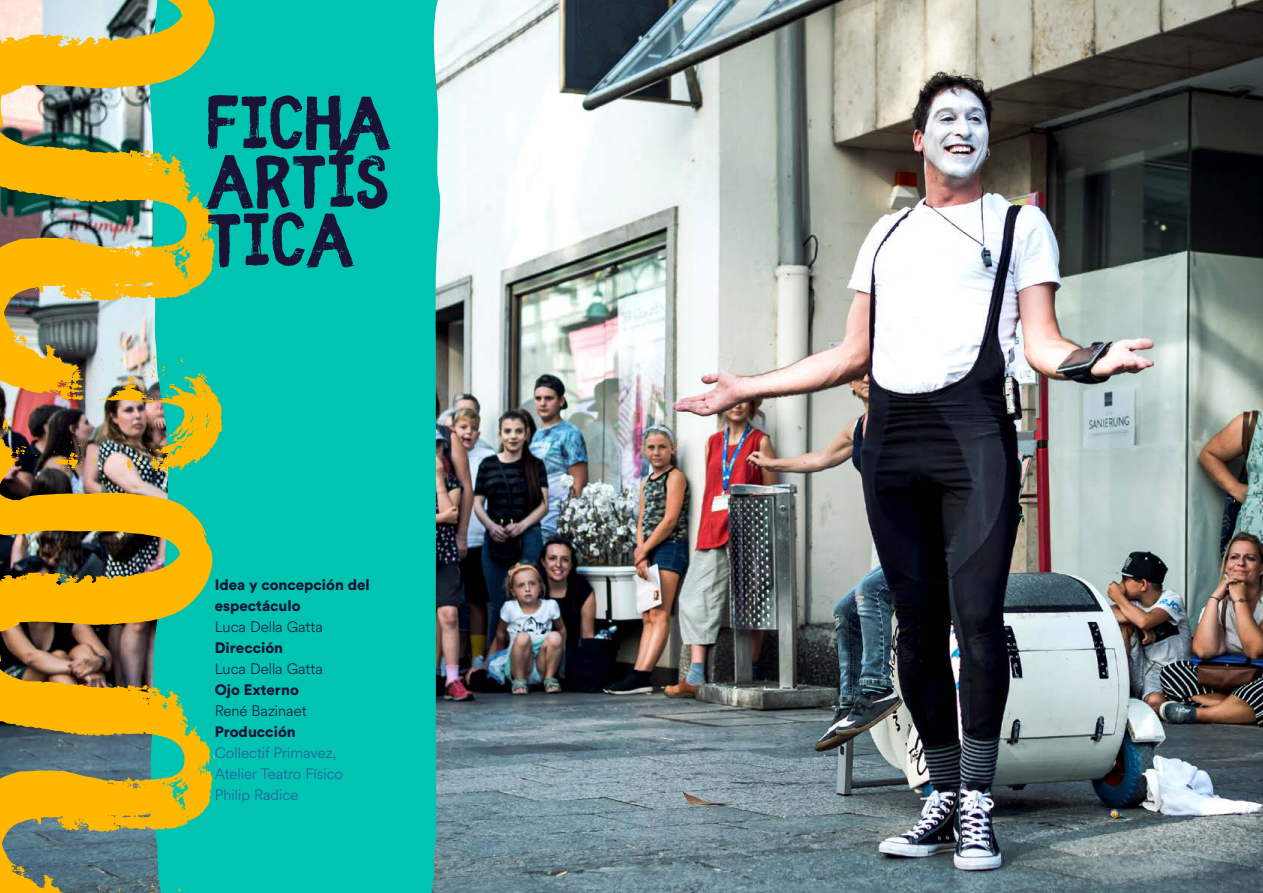
<style>
.page{position:relative;width:1263px;height:893px;background:#fff}
.page>*{position:absolute;margin:0;border:0;box-sizing:border-box;transform-origin:0 0}
.t1{font:82.5px/58.5px "Fibre Vintage";color:#191436;text-align:justify}
.t2{font:900 15px/21px "Circular Std";color:#191436}
.t3{font:300 15px/21px "Circular Spotify Text";color:#30589b}
.t4{font:300 15px "Circular Spotify Text";color:#191436}
</style>
<div class="page">
<img style="left:446px;top:0;width:817px;height:893px">
<div style="left:224px;top:0;width:222px;height:893px;background:#00c3b1"></div>
<img style="left:0;top:0;width:224px;height:893px">
<svg style="left:334px;top:139px;width:20px;height:22px"></svg>
<h1 class="t1" style="left:206px;top:98px;width:186px">FICHA ARTIS TICA</h1>
<p class="t2" style="left:215px;top:574px;width:157px">Idea y concepción del espectáculo</p>
<p class="t4" style="left:215px;top:617px;width:110px">Luca Della Gatta</p>
<p class="t2" style="left:215px;top:637px;width:70px">Dirección</p>
<p class="t4" style="left:215px;top:659px;width:110px">Luca Della Gatta</p>
<p class="t2" style="left:215px;top:679px;width:86px">Ojo Externo</p>
<p class="t4" style="left:215px;top:701px;width:93px">René Bazinaet</p>
<p class="t2" style="left:215px;top:721px;width:83px">Producción</p>
<p class="t3" style="left:215px;top:743px;width:130px">Collectif Primavez,<br>Atelier Teatro Físico<br>Philip Radice</p>
</div>
